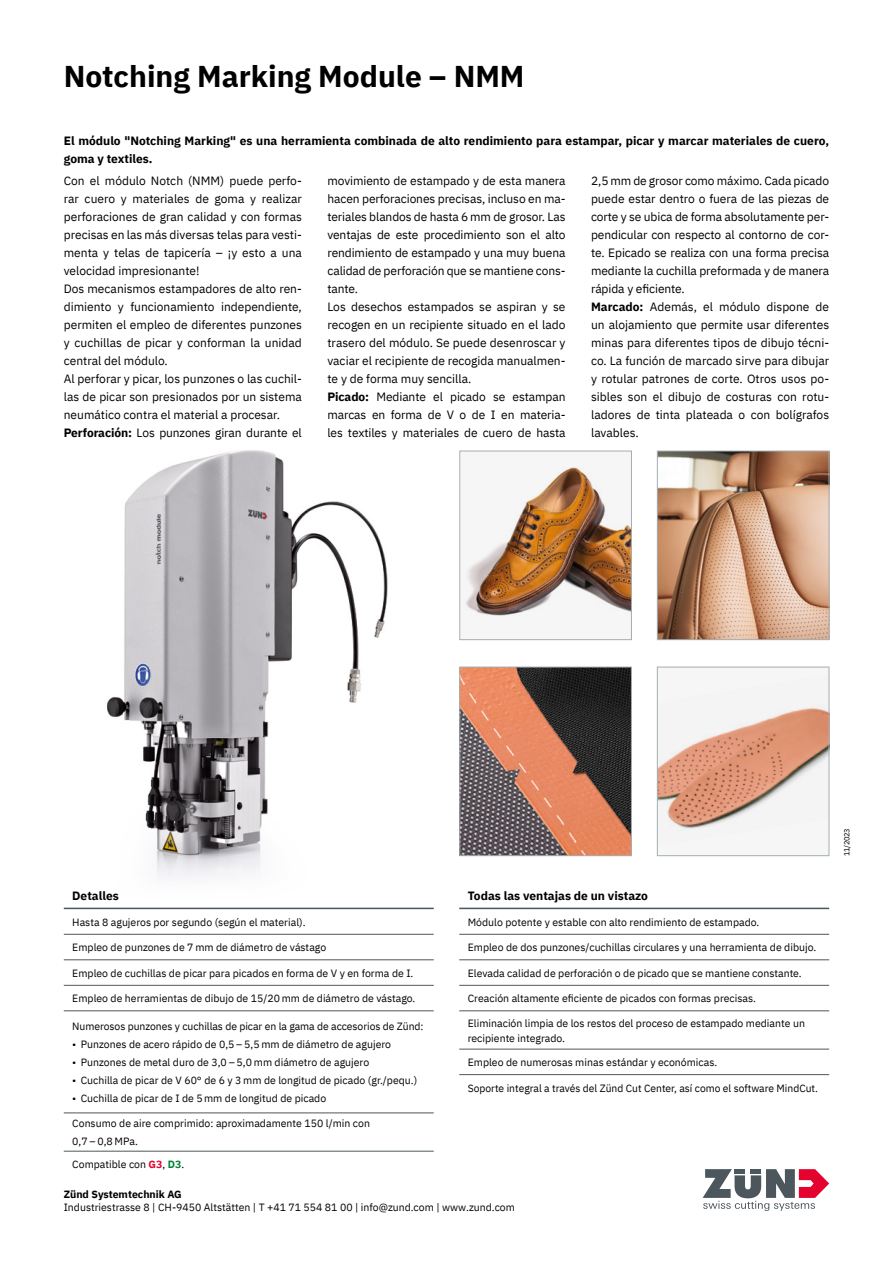
<style>
.page{position:relative;width:893px;height:1263px;background:#fff}
.page>*{position:absolute;margin:0;border:0;box-sizing:border-box;transform-origin:0 0}
.pri_01_headline{font:700 30px "IBM Plex Sans";color:#000}
.pri_03_body_text{font:12px/18px "IBM Plex Sans";letter-spacing:-.005em;color:#000;text-align:justify}
.pri_02_sub_headline{font:700 12px/18px "IBM Plex Sans";color:#000}
.pri_04_table_header{font:700 12px "IBM Plex Sans";color:#000}
.pri_04_table_text{font:10.5px/18px "IBM Plex Sans";color:#000}
.t1{font:700 10.5px "IBM Plex Sans";color:#000}
.t2{font:7.5px "IBM Plex Sans";letter-spacing:-.06em;color:#000}
.s1{font-weight:700}
.s2{font-weight:700;color:#e4032e}
.s3{font-weight:700;color:#008237}
</style>
<div class="page">
<svg style="left:703px;top:1169px;width:126px;height:42px"></svg>
<img style="left:107px;top:451px;width:281px;height:426px">
<img style="left:464px;top:466px;width:166px;height:151px">
<div style="left:460px;top:451px;width:172px;height:189px;border:1px solid #a5aeb4"></div>
<img style="left:462px;top:669px;width:168px;height:185px">
<div style="left:460px;top:667px;width:172px;height:189px;border:1px solid #a5aeb4"></div>
<img style="left:659px;top:453px;width:168px;height:185px">
<div style="left:657px;top:451px;width:172px;height:189px;border:1px solid #a5aeb4"></div>
<div style="left:657px;top:667px;width:172px;height:189px;background:#f6f6f6"></div>
<img style="left:659px;top:708px;width:168px;height:121px">
<div style="left:657px;top:667px;width:172px;height:189px;border:1px solid #a5aeb4"></div>
<hr style="left:64px;top:908px;width:370px;height:1px;background:#4c575d">
<hr style="left:64px;top:934px;width:370px;height:1px;background:#4c575d">
<hr style="left:64px;top:959px;width:370px;height:1px;background:#4c575d">
<hr style="left:64px;top:985px;width:370px;height:1px;background:#4c575d">
<hr style="left:64px;top:1010px;width:370px;height:1px;background:#4c575d">
<hr style="left:64px;top:1112px;width:370px;height:1px;background:#4c575d">
<hr style="left:64px;top:1151px;width:370px;height:1px;background:#4c575d">
<hr style="left:459px;top:1010px;width:370px;height:1px;background:#4c575d">
<hr style="left:459px;top:908px;width:370px;height:1px;background:#4c575d">
<hr style="left:459px;top:934px;width:370px;height:1px;background:#4c575d">
<hr style="left:459px;top:959px;width:370px;height:1px;background:#4c575d">
<hr style="left:459px;top:985px;width:370px;height:1px;background:#4c575d">
<hr style="left:459px;top:1049px;width:370px;height:1px;background:#4c575d">
<hr style="left:459px;top:1074px;width:370px;height:1px;background:#4c575d">
<p class="pri_01_headline" style="left:64px;top:53px;width:462px">Notching Marking Module – NMM</p>
<p class="pri_02_sub_headline" style="left:64px;top:131px;width:767px">El módulo "Notching Marking" es una herramienta combinada de alto rendimiento para estampar, picar y marcar materiales de cuero, goma y textiles.</p>
<p class="pri_03_body_text" style="left:64px;top:171px;width:240px">Con el módulo Notch (NMM) puede perfo&shy;rar cuero y materiales de goma y realizar perforaciones de gran calidad y con formas precisas en las más diversas telas para vesti&shy;menta y telas de tapicería – ¡y esto a una velocidad impresionante!</p>
<p class="pri_03_body_text" style="left:64px;top:279px;width:240px">Dos mecanismos estampadores de alto ren&shy;dimiento y funcionamiento independiente, permiten el empleo de diferentes punzones y cuchillas de picar y conforman la unidad central del módulo.</p>
<p class="pri_03_body_text" style="left:64px;top:369px;width:240px">Al perforar y picar, los punzones o las cuchil&shy;las de picar son presionados por un sistema neumático contra el material a procesar.</p>
<p class="pri_03_body_text" style="left:64px;top:423px;width:240px"><span class="s1">Perforación:</span> Los punzones giran durante el</p>
<p class="pri_03_body_text" style="left:591px;top:171px;width:240px">2,5 mm de grosor como máximo. Cada picado puede estar dentro o fuera de las piezas de corte y se ubica de forma absolutamente per&shy;pendicular con respecto al contorno de cor&shy;te. Epicado se realiza con una forma precisa mediante la cuchilla preformada y de manera rápida y eficiente.</p>
<p class="pri_03_body_text" style="left:591px;top:297px;width:240px"><span class="s1">Marcado:</span> Además, el módulo dispone de un alojamiento que permite usar diferentes minas para diferentes tipos de dibujo técni&shy;co. La función de marcado sirve para dibujar y rotular patrones de corte. Otros usos po&shy;sibles son el dibujo de costuras con rotu&shy;ladores de tinta plateada o con bolígrafos lavables.</p>
<p class="pri_03_body_text" style="left:327px;top:171px;width:240px">movimiento de estampado y de esta manera hacen perforaciones precisas, incluso en ma&shy;teriales blandos de hasta 6 mm de grosor. Las ventajas de este procedimiento son el alto rendimiento de estampado y una muy buena calidad de perforación que se mantiene cons&shy;tante.</p>
<p class="pri_03_body_text" style="left:327px;top:297px;width:240px">Los desechos estampados se aspiran y se recogen en un recipiente situado en el lado trasero del módulo. Se puede desenroscar y vaciar el recipiente de recogida manualmen&shy;te y de forma muy sencilla.</p>
<p class="pri_03_body_text" style="left:327px;top:387px;width:240px"><span class="s1">Picado:</span> Mediante el picado se estampan marcas en forma de V o de I en materia&shy;les textiles y materiales de cuero de hasta</p>
<p class="pri_02_sub_headline" style="left:72px;top:886px;width:48px">Detalles</p>
<p class="pri_04_table_text" style="left:72px;top:912px;width:235px">Hasta 8 agujeros por segundo (según el material).</p>
<p class="pri_04_table_text" style="left:72px;top:937px;width:255px">Empleo de punzones de 7 mm de diámetro de vástago</p>
<p class="pri_04_table_text" style="left:72px;top:963px;width:343px">Empleo de cuchillas de picar para picados en forma de V y en forma de I.</p>
<p class="pri_04_table_text" style="left:72px;top:988px;width:345px">Empleo de herramientas de dibujo de 15/20 mm de diámetro de vástago.</p>
<p class="pri_04_table_text" style="left:72px;top:1016px;width:353px">Numerosos punzones y cuchillas de picar en la gama de accesorios de Zünd:</p>
<p class="pri_04_table_text" style="left:72px;top:1034px;width:320px">• Punzones de acero rápido de 0,5 – 5,5 mm de diámetro de agujero</p>
<p class="pri_04_table_text" style="left:72px;top:1052px;width:298px">• Punzones de metal duro de 3,0 – 5,0 mm diámetro de agujero</p>
<p class="pri_04_table_text" style="left:72px;top:1070px;width:346px">• Cuchilla de picar de V 60° de 6 y 3 mm de longitud de picado (gr./pequ.)</p>
<p class="pri_04_table_text" style="left:72px;top:1088px;width:255px">• Cuchilla de picar de I de 5mm de longitud de picado</p>
<p class="pri_04_table_text" style="left:72px;top:1113px;width:299px">Consumo de aire comprimido: aproximadamente 150 l/min con<br>0,7 – 0,8 MPa.</p>
<p class="pri_04_table_text" style="left:72px;top:1154px;width:113px">Compatible con <span class="s2">G3</span>, <span class="s3">D3</span>.</p>
<p class="pri_04_table_header" style="left:468px;top:886px;width:182px">Todas las ventajas de un vistazo</p>
<p class="pri_04_table_text" style="left:468px;top:912px;width:293px">Módulo potente y estable con alto rendimiento de estampado.</p>
<p class="pri_04_table_text" style="left:468px;top:937px;width:350px">Empleo de dos punzones/cuchillas circulares y una herramienta de dibujo.</p>
<p class="pri_04_table_text" style="left:468px;top:963px;width:335px">Elevada calidad de perforación o de picado que se mantiene constante.</p>
<p class="pri_04_table_text" style="left:468px;top:988px;width:290px">Creación altamente eficiente de picados con formas precisas.</p>
<p class="pri_04_table_text" style="left:468px;top:1014px;width:339px;line-height:15px">Eliminación limpia de los restos del proceso de estampado mediante un recipiente integrado.</p>
<p class="pri_04_table_text" style="left:468px;top:1052px;width:251px">Empleo de numerosas minas estándar y económicas.</p>
<p class="pri_04_table_text" style="left:468px;top:1078px;width:352px">Soporte integral a través del Zünd Cut Center, así como el software MindCut.</p>
<p class="t1" style="left:64px;top:1185px;width:120px">Zünd Systemtechnik AG</p>
<p class="pri_04_table_text" style="left:64px;top:1197px;width:453px">Industriestrasse 8 | CH-9450 Altstätten | T +41 71 554 81 00 | info@zund.com | www.zund.com</p>
<p class="t2" style="left:841px;top:856px;width:29px;rotate:-90deg">11/2023</p>
</div>
